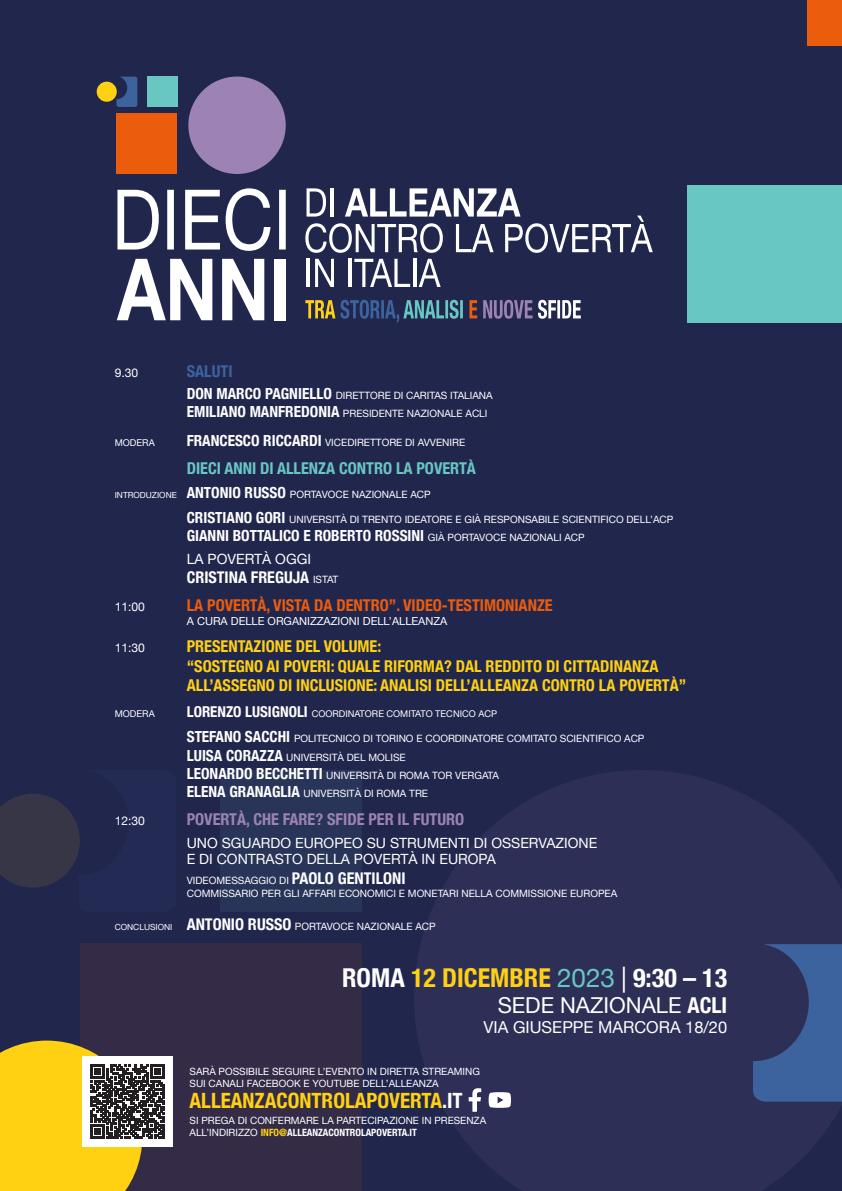
<style>
.page{position:relative;width:842px;height:1191px;background:#21264d}
.page>*{position:absolute;margin:0;border:0;box-sizing:border-box;transform-origin:0 0}
.t1{font:700 condensed 26px "Helvetica Neue";color:#fff}
.t2{font:21.9px "Helvetica Neue";color:#fff}
.t3{font:700 condensed 21px "Helvetica Neue";color:#ffd112}
.t4{font:16.4px "Helvetica Neue";color:#fff}
.t5{font:700 condensed 16.3px/19.5px "Helvetica Neue";color:#ffd112}
.t6{font:700 condensed 16.3px "Helvetica Neue";color:#eb5c0d}
.t7{font:700 condensed 16.3px "Helvetica Neue";color:#69c7c2}
.t8{font:700 condensed 16.3px "Helvetica Neue";color:#9c82b5}
.t9{font:700 condensed 16.3px "Helvetica Neue";color:#3d639e}
.t10{font:700 condensed 16.1px "Helvetica Neue";color:#fff}
.t11{font:700 condensed 15.3px "Helvetica Neue";color:#fff}
.t12{font:14.1px/16.9px "Helvetica Neue";color:#fff}
.t13{font:12.1px "Helvetica Neue";color:#fff}
.t14{font:11.1px "Helvetica Neue";color:#fff}
.t15{font:10.1px/18.3px "Helvetica Neue";color:#fff}
.t16{font:10px/12px "Helvetica Neue";color:#fff}
.t17{font:9.4px "Helvetica Neue";color:#fff}
.t18{font:9.3px "Helvetica Neue";color:#fff}
.s1{font-weight:700;font-stretch:condensed;font-size:15.3px}
.s2{font-size:8.4px}
.s3{font-weight:400;font-stretch:normal;font-size:10.1px}
.s4{font-weight:700;font-stretch:condensed;font-size:15px}
.s5{font-weight:700;font-stretch:condensed;font-size:16.1px}
.s6{color:#ffd112}
.s7{font-weight:400;font-stretch:normal;color:#69c7c2}
.s8{font-weight:400;font-stretch:normal}
.s9{font-weight:700;font-stretch:condensed}
.s10{font-weight:700;font-stretch:condensed;color:#ffd112}
.s11{color:#fff}
</style>
<div class="page">
<div style="left:80px;top:943px;width:281px;height:248px;background:#342b46"></div>
<svg style="left:415px;top:770px;width:427px;height:421px;fill:#2d2f57"></svg>
<div style="left:221px;top:770px;width:141px;height:141px;background:#283558"></div>
<svg style="left:0;top:794px;width:80px;height:94px"></svg>
<svg style="left:305px;top:188px;width:348px;height:65px"></svg>
<hr style="left:307px;top:259px;width:3px;height:28px;background:#fff">
<svg style="left:315px;top:259px;width:19px;height:28px"></svg>
<hr style="left:348px;top:259px;width:4px;height:28px;background:#fff">
<svg style="left:354px;top:259px;width:56px;height:28px"></svg>
<hr style="left:413px;top:259px;width:3px;height:28px;background:#fff">
<svg style="left:419px;top:259px;width:22px;height:28px"></svg>
<svg style="left:483px;top:300px;width:98px;height:19px"></svg>
<svg style="left:469px;top:300px;width:8px;height:18px"></svg>
<svg style="left:305px;top:300px;width:158px;height:22px"></svg>
<svg style="left:116px;top:77px;width:21px;height:30px"></svg>
<div style="left:117px;top:114px;width:60px;height:60px;background:#eb5c0d"></div>
<div style="left:188px;top:77px;width:98px;height:97px;background:#9c82b5;border-radius:50%"></div>
<div style="left:147px;top:77px;width:30px;height:30px;background:#69c7c2"></div>
<div style="left:97px;top:82px;width:20px;height:20px;background:#ffd112;border-radius:50%"></div>
<svg style="left:117px;top:259px;width:95px;height:61px"></svg>
<svg style="left:222px;top:259px;width:42px;height:61px"></svg>
<div style="left:274px;top:259px;width:11px;height:61px;background:#fff"></div>
<svg style="left:117px;top:188px;width:169px;height:63px"></svg>
<div style="left:687px;top:185px;width:155px;height:137px;background:#69c7c2"></div>
<svg style="left:753px;top:944px;width:89px;height:157px"></svg>
<div style="left:808px;top:0;width:34px;height:45px;background:#eb5c0d"></div>
<div style="left:82px;top:1056px;width:90px;height:90px;background:#fff"></div>
<svg style="left:0;top:1040px;width:164px;height:151px"></svg>
<svg style="left:469px;top:1088px;width:12px;height:23px"></svg>
<svg style="left:489px;top:1092px;width:22px;height:15px"></svg>
<p class="t13" style="left:115px;top:363px;width:25px">9.30</p>
<h3 class="t9" style="left:187px;top:357px;width:47px">SALUTI</h3>
<p class="t15" style="left:187px;top:386px;width:307px"><span class="s1">DON MARCO PAGNIELLO</span> DIRETTORE DI CARITAS ITALIANA<br><span class="s1">EMILIANO MANFREDONIA</span> PRESIDENTE NAZIONALE ACLI</p>
<p class="t17" style="left:115px;top:436px;width:42px">MODERA</p>
<p class="t15" style="left:187px;top:434px;width:280px"><span class="s1">FRANCESCO RICCARDI</span> VICEDIRETTORE DI AVVENIRE</p>
<h3 class="t7" style="left:187px;top:455px;width:291px">DIECI ANNI DI ALLENZA CONTRO LA POVERTÀ</h3>
<p class="t15" style="left:115px;top:485px;width:317px"><span class="s2">INTRODUZIONE</span> <span class="s1">ANTONIO RUSSO</span> PORTAVOCE NAZIONALE ACP</p>
<p class="t15" style="left:187px;top:510px;width:488px"><span class="s1">CRISTIANO GORI</span> UNIVERSITÀ DI TRENTO IDEATORE E GIÀ RESPONSABILE SCIENTIFICO DELL’ACP</p>
<h3 class="t11" style="left:187px;top:523px;width:399px">GIANNI BOTTALICO E ROBERTO ROSSINI <span class="s3">GIÀ PORTAVOCE NAZIONALI ACP</span></h3>
<h3 class="t12" style="left:187px;top:551px;width:126px">LA POVERTÀ OGGI</h3>
<h3 class="t10" style="left:187px;top:564px;width:153px">CRISTINA FREGUJA <span class="s3">ISTAT</span></h3>
<p class="t13" style="left:115px;top:597px;width:32px">11:00</p>
<h3 class="t6" style="left:187px;top:591px;width:367px">LA POVERTÀ, VISTA DA DENTRO”. VIDEO-TESTIMONIANZE</h3>
<p class="t14" style="left:187px;top:613px;width:262px">A CURA DELLE ORGANIZZAZIONI DELL’ALLEANZA</p>
<p class="t13" style="left:115px;top:639px;width:32px">11:30</p>
<h3 class="t5" style="left:187px;top:635px;width:501px">PRESENTAZIONE DEL VOLUME:<br>“SOSTEGNO AI POVERI: QUALE RIFORMA? DAL REDDITO DI CITTADINANZA<br>ALL’ASSEGNO DI INCLUSIONE: ANALISI DELL’ALLEANZA CONTRO LA POVERTÀ”</h3>
<p class="t17" style="left:115px;top:707px;width:42px">MODERA</p>
<p class="t18" style="left:187px;top:707px;width:312px"><span class="s4">LORENZO LUSIGNOLI</span> COORDINATORE COMITATO TECNICO ACP</p>
<p class="t15" style="left:187px;top:730px;width:459px"><span class="s1">STEFANO SACCHI</span> POLITECNICO DI TORINO E COORDINATORE COMITATO SCIENTIFICO ACP <span class="s1">LUISA CORAZZA</span> UNIVERSITÀ DEL MOLISE<br><span class="s1">LEONARDO BECCHETTI</span> UNIVERSITÀ DI ROMA TOR VERGATA<br><span class="s1">ELENA GRANAGLIA</span> UNIVERSITÀ DI ROMA TRE</p>
<p class="t13" style="left:115px;top:811px;width:32px">12:30</p>
<h3 class="t8" style="left:187px;top:805px;width:279px">POVERTÀ, CHE FARE? SFIDE PER IL FUTURO</h3>
<h3 class="t12" style="left:187px;top:835px;width:412px">UNO SGUARDO EUROPEO SU STRUMENTI DI OSSERVAZIONE<br>E DI CONTRASTO DELLA POVERTÀ IN EUROPA</h3>
<p class="t15" style="left:187px;top:874px;width:432px;line-height:13.2px">VIDEOMESSAGGIO DI <span class="s5">PAOLO GENTILONI<br></span>COMMISSARIO PER GLI AFFARI ECONOMICI E MONETARI NELLA COMMISSIONE EUROPEA</p>
<p class="t15" style="left:115px;top:917px;width:322px"><span class="s2">CONCLUSIONI</span> <span class="s5">ANTONIO RUSSO</span> PORTAVOCE NAZIONALE ACP</p>
<h1 class="t1" style="left:342px;top:956px;width:387px">ROMA <span class="s6">12 DICEMBRE</span> <span class="s7">2023</span> <span class="s8">|</span> 9:30 – 13</h1>
<h2 class="t2" style="left:498px;top:989px;width:231px">SEDE NAZIONALE <span class="s9">ACLI</span></h2>
<h3 class="t4" style="left:484px;top:1015px;width:245px">VIA GIUSEPPE MARCORA 18/20</h3>
<p class="t16" style="left:190px;top:1065px;width:292px">SARÀ POSSIBILE SEGUIRE L’EVENTO IN DIRETTA STREAMING<br>SUI CANALI FACEBOOK E YOUTUBE DELL’ALLEANZA</p>
<p class="t16" style="left:190px;top:1115px;width:298px">SI PREGA DI CONFERMARE LA PARTECIPAZIONE IN PRESENZA<br>ALL’INDIRIZZO <span class="s10">INFO@</span><span class="s9">ALLEANZACONTROLAPOVERTA.IT</span></p>
<h3 class="t3" style="left:190px;top:1083px;width:275px">ALLEANZACONTROLAPOVERTA<span class="s11">.IT</span></h3>
</div>
